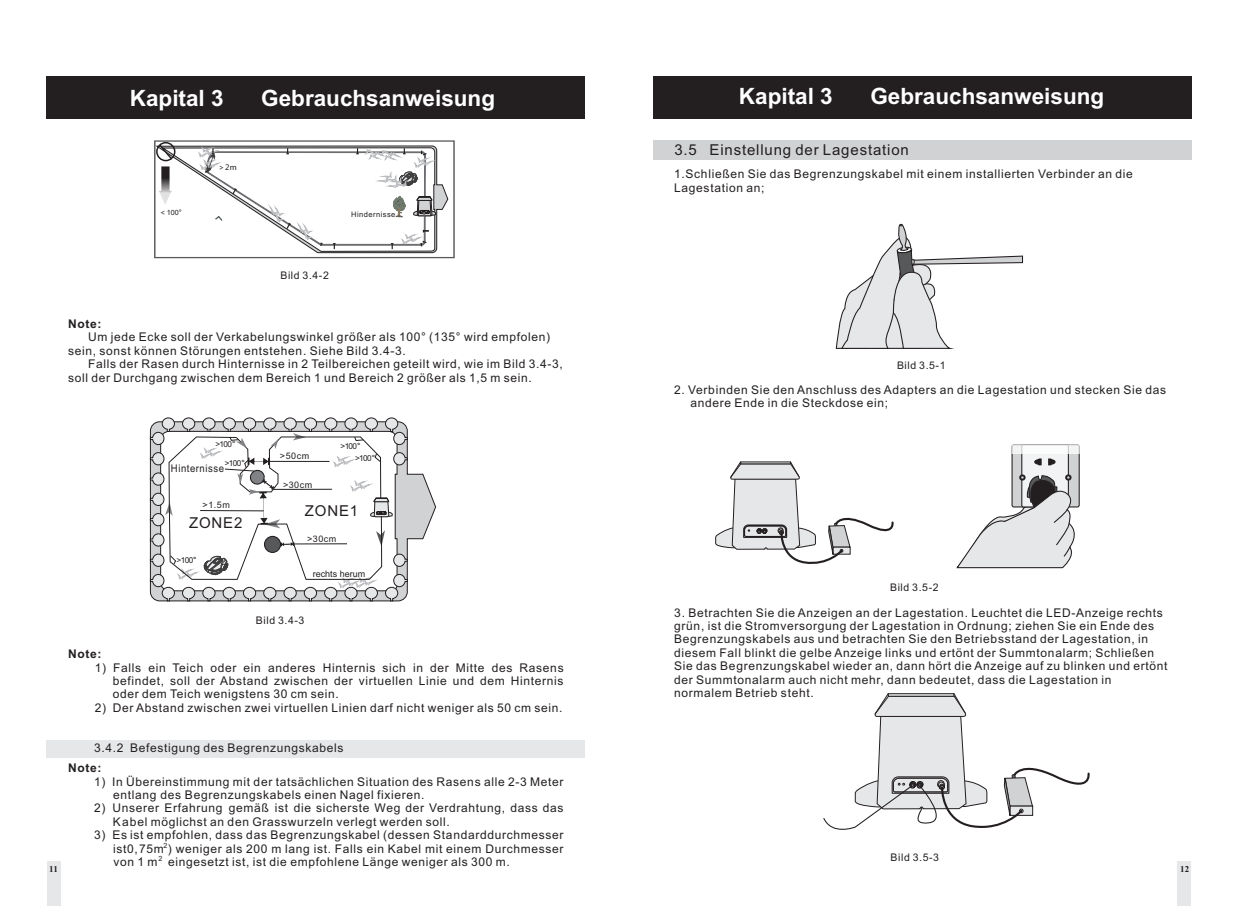
<style>
.page{position:relative;width:1238px;height:919px;background:#fff}
.page>*{position:absolute;margin:0;border:0;box-sizing:border-box;transform-origin:0 0}
.t1{font:700 22.5px "Arial";color:#fff}
.t2{font:15px "Arial";letter-spacing:.055em;color:#231f20}
.t3{font:12px/13.4px "Arial";letter-spacing:.055em;color:#231f20}
.t4{font:700 12px "Arial";letter-spacing:.055em;color:#231f20}
.t5{font:10.5px "Arial";letter-spacing:.055em;color:#231f20}
.t6{font:10.5px "Arial";letter-spacing:.055em;color:#231f20;scale:.91 1}
.t7{font:9px "Arial";letter-spacing:.055em;color:#231f20}
.t8{font:9px "Arial";color:#231f20}
.t9{font:700 9px "Times New Roman";color:#231f20}
.t10{font:8.25px/11.9px "Arial";letter-spacing:-.075em;color:#231f20}
.t11{font:7.65px "Arial";letter-spacing:.055em;color:#231f20}
.t12{font:7.35px "Microsoft Ya Hei";color:#231f20}
.t13{font:7.2px "Arial";color:#231f20}
.t14{font:7.05px "Arial";color:#231f20}
.s1{font-family:"Microsoft Ya Hei";font-size:7.35px}
.s2{font-family:"Microsoft Ya Hei"}
</style>
<div class="page">
<div style="left:653px;top:140px;width:538px;height:19px;background:#d1d2d4"></div>
<div style="left:47px;top:77px;width:538px;height:42px;background:#231f20"></div>
<svg style="left:154px;top:140px;width:301px;height:118px"></svg>
<div style="left:47px;top:740px;width:538px;height:17px;background:#e6e7e9"></div>
<div style="left:653px;top:77px;width:538px;height:42px;background:#231f20"></div>
<svg style="left:407px;top:427px;width:29px;height:168px"></svg>
<svg style="left:835px;top:223px;width:188px;height:126px"></svg>
<svg style="left:715px;top:461px;width:179px;height:103px"></svg>
<div style="left:1011px;top:444px;width:68px;height:63px;background:#d1d2d4;border:1px solid #231f20;border-radius:2px"></div>
<div style="left:1021px;top:444px;width:47px;height:63px;background:#f2f3f4;border:1px solid #231f20;border-radius:2px"></div>
<svg style="left:1011px;top:444px;width:69px;height:22px"></svg>
<svg style="left:956px;top:474px;width:124px;height:95px"></svg>
<svg style="left:823px;top:693px;width:267px;height:137px"></svg>
<div style="left:47px;top:861px;width:13px;height:45px;background:#e6e7e9"></div>
<div style="left:1177px;top:861px;width:14px;height:45px;background:#e6e7e9"></div>
<svg style="left:150px;top:417px;width:257px;height:184px"></svg>
<h1 class="t1" style="left:130px;top:89px;width:95px">Kapital 3</h1>
<h1 class="t1" style="left:261px;top:89px;width:235px">Gebrauchsanweisung</h1>
<p class="t12" style="left:218px;top:164px;width:21px">＞2m</p>
<p class="t13" style="left:159px;top:209px;width:24px"><span class="s1">＜</span>100<span class="s2">°</span></p>
<p class="t11" style="left:351px;top:211px;width:46px">Hindernisse</p>
<p class="t5" style="left:280px;top:271px;width:50px">Bild 3.4-2</p>
<p class="t4" style="left:68px;top:319px;width:35px">Note:</p>
<p class="t3" style="left:68px;top:331px;width:483px;text-indent:20px">Um jede Ecke soll der Verkabelungswinkel größer als 100° (135° wird empfolen) sein, sonst können Störungen entstehen. Siehe Bild 3.4-3.</p>
<p class="t3" style="left:68px;top:358px;width:496px;text-indent:20px">Falls der Rasen durch Hinternisse in 2 Teilbereichen geteilt wird, wie im Bild 3.4-3, soll der Durchgang zwischen dem Bereich 1 und Bereich 2 größer als 1,5 m sein.</p>
<p class="t10" style="left:215px;top:439px;width:21px">&gt;100<span class="s2">°</span></p>
<p class="t10" style="left:225px;top:458px;width:21px">&gt;100<span class="s2">°</span></p>
<p class="t6" style="left:171px;top:464px;width:60px">Hinternisse</p>
<p class="t7" style="left:203px;top:501px;width:29px">&gt;1.5m</p>
<p class="t2" style="left:189px;top:517px;width:55px">ZONE2</p>
<p class="t10" style="left:177px;top:555px;width:21px">&gt;100<span class="s2">°</span></p>
<p class="t7" style="left:280px;top:452px;width:31px">&gt;50cm</p>
<p class="t7" style="left:283px;top:481px;width:31px">&gt;30cm</p>
<p class="t10" style="left:355px;top:441px;width:21px;text-indent:-15px">&gt;100<span class="s2">° </span>&gt;100<span class="s2">°</span></p>
<p class="t2" style="left:305px;top:505px;width:55px">ZONE1</p>
<p class="t7" style="left:307px;top:535px;width:31px">&gt;30cm</p>
<p class="t8" style="left:313px;top:571px;width:54px">rechts herum</p>
<p class="t5" style="left:256px;top:616px;width:50px">Bild 3.4-3</p>
<p class="t4" style="left:68px;top:649px;width:35px">Note:</p>
<p class="t3" style="left:113px;top:661px;width:452px;text-align:justify;text-indent:-18px">1) Falls ein Teich oder ein anderes Hinternis sich in der Mitte des Rasens befindet, soll der Abstand zwischen der virtuellen Linie und dem Hinternis oder dem Teich wenigstens 30 cm sein.</p>
<p class="t3" style="left:95px;top:702px;width:469px">2) Der Abstand zwischen zwei virtuellen Linien darf nicht weniger als 50 cm sein.</p>
<p class="t3" style="left:94px;top:741px;width:251px">3.4.2 Befestigung des Begrenzungskabels</p>
<h1 class="t1" style="left:739px;top:87px;width:95px">Kapital 3</h1>
<h1 class="t1" style="left:870px;top:87px;width:235px">Gebrauchsanweisung</h1>
<p class="t2" style="left:674px;top:144px;width:236px">3.5 Einstellung der Lagestation</p>
<p class="t3" style="left:674px;top:169px;width:460px">1.Schließen Sie das Begrenzungskabel mit einem installierten Verbinder an die<br>Lagestation an;</p>
<p class="t5" style="left:897px;top:361px;width:50px">Bild 3.5-1</p>
<p class="t3" style="left:690px;top:384px;width:477px;text-indent:-16px">2. Verbinden Sie den Anschluss des Adapters an die Lagestation und stecken Sie das andere Ende in die Steckdose ein;</p>
<p class="t5" style="left:890px;top:583px;width:50px">Bild 3.5-2</p>
<p class="t3" style="left:674px;top:606px;width:495px">3. Betrachten Sie die Anzeigen an der Lagestation. Leuchtet die LED-Anzeige rechts grün, ist die Stromversorgung der Lagestation in Ordnung; ziehen Sie ein Ende des Begrenzungskabels aus und betrachten Sie den Betriebsstand der Lagestation, in diesem Fall blinkt die gelbe Anzeige links und ertönt der Summtonalarm; Schließen Sie das Begrenzungskabel wieder an, dann hört die Anzeige auf zu blinken und ertönt der Summtonalarm auch nicht mehr, dann bedeutet, dass die Lagestation in normalem Betrieb steht.</p>
<p class="t4" style="left:68px;top:763px;width:35px">Note:</p>
<p class="t3" style="left:113px;top:775px;width:452px;text-indent:-19px">1) In Übereinstimmung mit der tatsächlichen Situation des Rasens alle 2-3 Meter entlang des Begrenzungskabels einen Nagel fixieren.</p>
<p class="t3" style="left:113px;top:802px;width:452px;text-indent:-19px">2) Unserer Erfahrung gemäß ist die sicherste Weg der Verdrahtung, dass das<br>Kabel möglichst an den Grasswurzeln verlegt werden soll.</p>
<p class="t3" style="left:113px;top:829px;width:451px;text-align:justify;text-indent:-19px">3) Es ist empfohlen, dass das Begrenzungskabel (dessen Standarddurchmesser ist0,75m ) weniger als 200 m lang ist. Falls ein Kabel mit einem Durchmesser von 1 m eingesetzt ist, ist die empfohlene Länge weniger als 300 m.</p>
<p class="t14" style="left:164px;top:842px;width:5px">2</p>
<p class="t5" style="left:890px;top:853px;width:50px">Bild 3.5-3</p>
<p class="t14" style="left:158px;top:855px;width:5px">2</p>
<p class="t9" style="left:49px;top:866px;width:10px">11</p>
<p class="t9" style="left:1179px;top:866px;width:11px">12</p>
</div>
